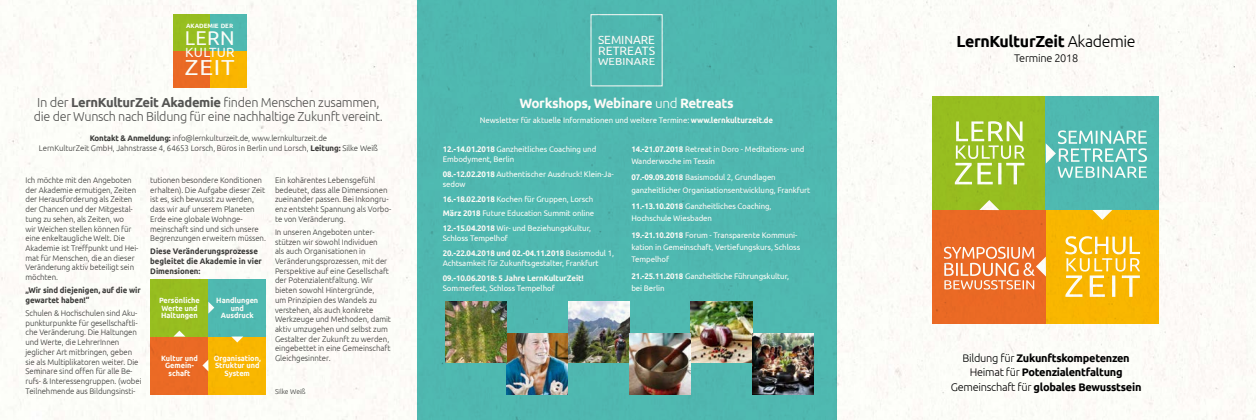
<style>
.page{position:relative;width:1256px;height:420px;background:#fff}
.page>*{position:absolute;margin:0;border:0;box-sizing:border-box;transform-origin:0 0}
.t1{font:21.7px "Ubuntu";color:#fff;scale:1.1 1}
.t2{font:19.9px "Ubuntu";color:#fff}
.t3{font:700 16px "Ubuntu";letter-spacing:-.025em;color:#000}
.t4{font:700 13.5px "Ubuntu";letter-spacing:-.025em;color:#fff}
.t5{font:13.3px "Ubuntu";letter-spacing:.02em;color:#fff}
.t6{font:300 13px/14px "Ubuntu";letter-spacing:-.025em;color:#565656}
.t7{font:12.1px "Ubuntu";letter-spacing:.01em;color:#fff}
.t8{font:11.9px "Ubuntu";letter-spacing:-.005em;color:#fff}
.t9{font:700 11px/14.7px "Ubuntu";letter-spacing:-.025em;color:#000;text-align:center}
.t10{font:300 11px "Ubuntu";letter-spacing:-.025em;color:#000}
.t11{font:10.2px "Ubuntu";letter-spacing:.01em;color:#fff;scale:1.1 1}
.t12{font:300 8.1px/9.7px "Ubuntu";letter-spacing:-.01em;color:#3b3b3a}
.t13{font:8.1px/12.2px "Ubuntu";letter-spacing:-.01em;color:#fff}
.t14{font:700 8.1px/9.7px "Ubuntu";letter-spacing:-.005em;color:#3b3b3a}
.t15{font:700 8.1px/14.6px "Ubuntu";letter-spacing:-.01em;color:#fff}
.t16{font:700 8.1px "Ubuntu";letter-spacing:-.01em;color:#fdfdfb}
.t17{font:700 7.6px/7.6px "Ubuntu";letter-spacing:-.005em;color:#fff;text-align:center}
.t18{font:300 7px "Ubuntu";letter-spacing:-.005em;color:#3b3b3a}
.t19{font:700 6.2px "Ubuntu";letter-spacing:-.005em;color:#fff}
.s1{font-weight:700}
.s2{font-weight:300}
.s3{font-weight:400}
</style>
<div class="page">
<img style="left:0;top:0;width:1256px;height:420px">
<p class="t19" style="left:186px;top:22px;width:48px">AKADEMIE DER</p>
<h2 class="t2" style="left:185px;top:26px;width:51px">LERN</h2>
<h3 class="t5" style="left:185px;top:44px;width:51px">KULTUR</h3>
<h1 class="t1" style="left:185px;top:54px;width:47px">ZEIT</h1>
<h3 class="t6" style="left:34px;top:95px;width:351px">In der <span class="s1">LernKulturZeit Akademie</span> finden Menschen zusammen, die der Wunsch nach Bildung für eine nachhaltige Zukunft vereint.</h3>
<p class="t12" style="left:39px;top:132px;width:340px;line-height:10.7px;text-align:center"><span class="s1">Kontakt &amp; Anmeldung:</span> info@lernkulturzeit.de, www.lernkulturzeit.de<br>LernKulturZeit GmbH, Jahnstrasse 4, 64653 Lorsch, Büros in Berlin und Lorsch, <span class="s1">Leitung:</span> Silke Weiß</p>
<p class="t12" style="left:26px;top:175px;width:114px">Ich möchte mit den Angeboten der Akademie ermutigen, Zeiten der Herausforderung als Zeiten der Chancen und der Mitgestal&shy;tung zu sehen, als Zeiten, wo<br>wir Weichen stellen können für eine enkeltaugliche Welt. Die<br>Akademie ist Treffpunkt und Hei&shy;mat für Menschen, die an dieser<br>Veränderung aktiv beteiligt sein möchten.</p>
<p class="t14" style="left:26px;top:285px;width:117px">„Wir sind diejenigen, auf die wir gewartet haben!“</p>
<p class="t12" style="left:26px;top:308px;width:118px">Schulen &amp; Hochschulen sind Aku&shy;punkturpunkte für gesellschaftli&shy;che Veränderung. Die Haltungen und Werte, die LehrerInnen jeglicher Art mitbringen, geben sie als Multiplikatoren weiter. Die Seminare sind offen für alle Be&shy;rufs- &amp; Interessengruppen. (wobei Teilnehmende aus Bildungsinsti-</p>
<p class="t12" style="left:150px;top:175px;width:117px">tutionen besondere Konditionen erhalten). Die Aufgabe dieser Zeit ist es, sich bewusst zu werden, dass wir auf unserem Planeten<br>Erde eine globale Wohnge&shy;meinschaft sind und sich unsere<br>Begrenzungen erweitern müssen.</p>
<p class="t14" style="left:150px;top:246px;width:113px">Diese Veränderungsprozesse begleitet die Akademie in vier<br>Dimensionen:</p>
<p class="t17" style="left:159px;top:296px;width:42px;text-align:left">Persönliche<br>Werte und<br>Haltungen</p>
<p class="t17" style="left:216px;top:296px;width:43px">Handlungen und<br>Ausdruck</p>
<p class="t17" style="left:214px;top:354px;width:49px">Organisation,<br>Struktur und<br>System</p>
<p class="t17" style="left:161px;top:354px;width:38px">Kultur und<br>Gemein&shy;schaft</p>
<p class="t12" style="left:275px;top:175px;width:118px">Ein kohärentes Lebensgefühl bedeutet, dass alle Dimensionen zueinander passen. Bei Inkongru&shy;enz entsteht Spannung als Vorbo&shy;te von Veränderung.</p>
<p class="t12" style="left:275px;top:227px;width:117px">In unseren Angeboten unter&shy;stützen wir sowohl Individuen<br>als auch Organisationen in<br>Veränderungsprozessen, mit der<br>Perspektive auf eine Gesellschaft der Potenzialentfaltung. Wir bieten sowohl Hintergründe,<br>um Prinzipien des Wandels zu verstehen, als auch konkrete<br>Werkzeuge und Methoden, damit aktiv umzugehen und selbst zum<br>Gestalter der Zukunft zu werden, eingebettet in eine Gemeinschaft<br>Gleichgesinnter.</p>
<p class="t18" style="left:275px;top:387px;width:32px">Silke Weiß</p>
<h3 class="t8" style="left:598px;top:33px;width:59px">SEMINARE</h3>
<h3 class="t7" style="left:598px;top:44px;width:59px">RETREATS</h3>
<p class="t11" style="left:598px;top:56px;width:53px">WEBINARE</p>
<h3 class="t4" style="left:519px;top:95px;width:216px">Workshops, Webinare <span class="s2">und</span> Retreats</h3>
<p class="t13" style="left:480px;top:113px;width:295px">Newsletter für aktuelle Informationen und weitere Termine: <span class="s1">www.lernkulturzeit.de</span></p>
<p class="t13" style="left:443px;top:143px;width:155px;line-height:10.3px"><span class="s1">12.-14.01.2018</span> Ganzheitliches Coaching und<br>Embodyment, Berlin</p>
<p class="t13" style="left:443px;top:168px;width:172px;line-height:10.3px"><span class="s1">08.-12.02.2018</span> Authentischer Ausdruck! Klein-Ja&shy;sedow</p>
<p class="t13" style="left:443px;top:191px;width:153px;line-height:14.6px;text-align:justify"><span class="s1">16.-18.02.2018</span> Kochen für Gruppen, Lorsch <span class="s1">März 2018</span> Future Education Summit online <span class="s1">12.-15.04.2018</span> Wir- und BeziehungsKultur,</p>
<p class="t15" style="left:443px;top:230px;width:173px"><span class="s3">Schloss Tempelhof<br></span>20.-22.04.2018 und 02.-04.11.2018 <span class="s3">Basismodul 1,</span></p>
<p class="t13" style="left:443px;top:256px;width:157px">Achtsamkeit für Zukunftsgestalter, Frankfurt</p>
<p class="t16" style="left:443px;top:272px;width:143px">09.-10.06.2018: 5 Jahre LernKulturZeit!</p>
<p class="t13" style="left:443px;top:281px;width:113px">Sommerfest, Schloss Tempelhof</p>
<p class="t13" style="left:631px;top:142px;width:175px"><span class="s1">14.-21.07.2018</span> Retreat in Doro - Meditations- und<br>Wanderwoche im Tessin</p>
<p class="t13" style="left:631px;top:171px;width:181px"><span class="s1">07.-09.09.2018</span> Basismodul 2, Grundlagen ganzheitlicher Organisationsentwicklung, Frankfurt</p>
<p class="t13" style="left:631px;top:200px;width:142px"><span class="s1">11.-13.10.2018</span> Ganzheitliches Coaching,<br>Hochschule Wiesbaden</p>
<p class="t13" style="left:631px;top:228px;width:170px"><span class="s1">19.-21.10.2018</span> Forum - Transparente Kommuni&shy;kation in Gemeinschaft, Vertiefungskurs, Schloss<br>Tempelhof</p>
<p class="t13" style="left:631px;top:269px;width:159px"><span class="s1">21.-25.11.2018</span> Ganzheitliche Führungskultur, bei Berlin</p>
<h3 class="t3" style="left:956px;top:31px;width:181px">LernKulturZeit <span class="s2">Akademie</span></h3>
<h3 class="t10" style="left:1014px;top:51px;width:66px">Termine 2018</h3>
<h3 class="t9" style="left:951px;top:350px;width:192px"><span class="s2">Bildung für</span> Zukunftskompetenzen<br><span class="s2">Heimat für</span> Potenzialentfaltung<br><span class="s2">Gemeinschaft für</span> globales Bewusstsein</h3>
</div>
